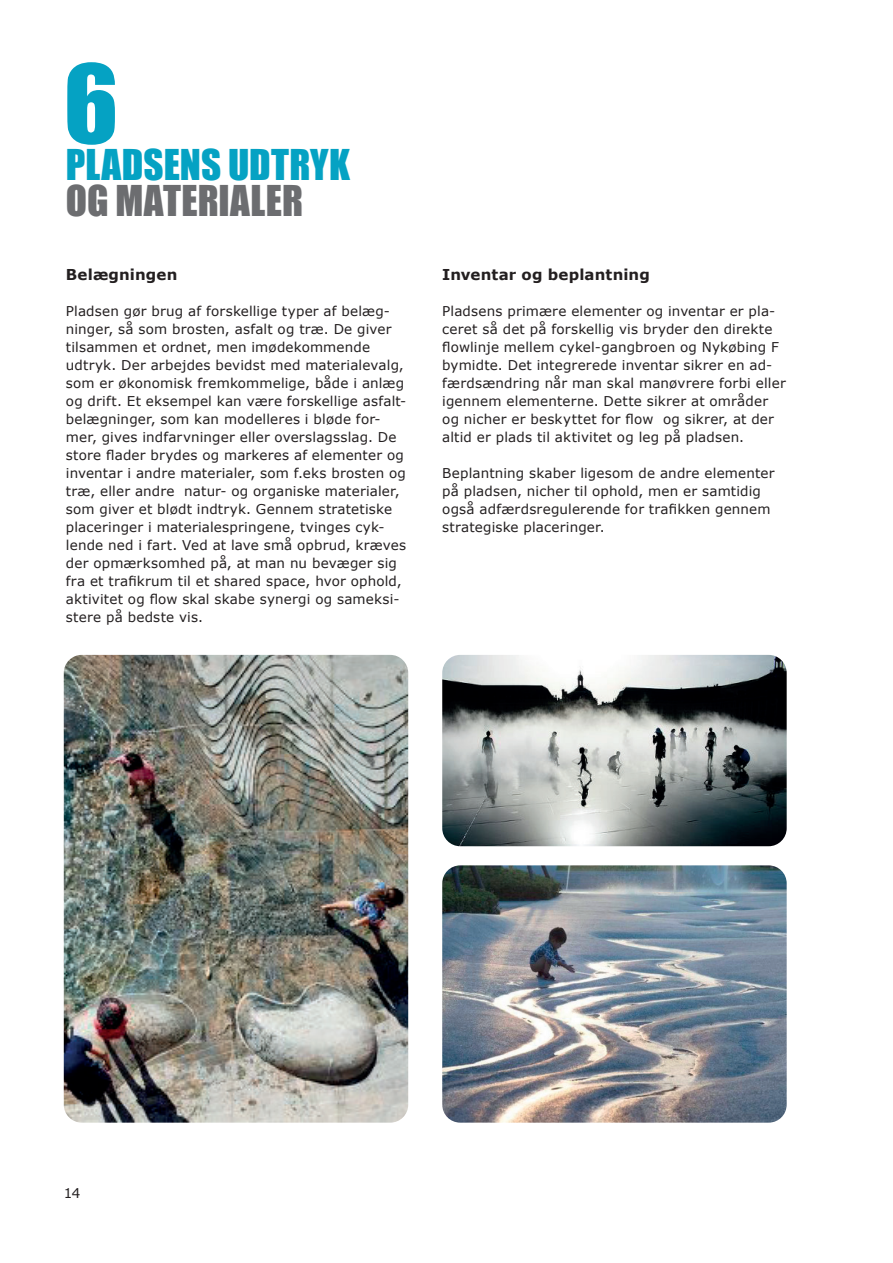
<style>
.page{position:relative;width:893px;height:1263px;background:#fff}
.page>*{position:absolute;margin:0;border:0;box-sizing:border-box;transform-origin:0 0}
.t1{font:100.5px "Impact";color:#05a2c3}
.t2{font:39px "Impact";color:#05a2c3}
.t3{font:39px "Impact";letter-spacing:.005em;color:#6c6d70}
.t4{font:700 15px "Verdana";letter-spacing:.01em;color:#231f20}
.t5{font:13.5px/18px "Verdana";letter-spacing:.015em;color:#231f20}
</style>
<div class="page">
<img style="left:64px;top:655px;width:344px;height:468px">
<img style="left:442px;top:655px;width:345px;height:191px">
<img style="left:442px;top:865px;width:345px;height:258px">
<h1 class="t1" style="left:64px;top:26px;width:56px">6</h1>
<h2 class="t2" style="left:66px;top:135px;width:286px">PLADSENS UDTRYK</h2>
<h2 class="t3" style="left:66px;top:171px;width:239px">OG MATERIALER</h2>
<p class="t4" style="left:66px;top:264px;width:113px">Belægningen</p>
<p class="t5" style="left:66px;top:302px;width:342px">Pladsen gør brug af forskellige typer af belæg&shy;ninger, så som brosten, asfalt og træ. De giver tilsammen et ordnet, men imødekommende udtryk. Der arbejdes bevidst med materialevalg, som er økonomisk fremkommelige, både i anlæg og drift. Et eksempel kan være forskellige asfalt&shy;belægninger, som kan modelleres i bløde for&shy;mer, gives indfarvninger eller overslagsslag. De store flader brydes og markeres af elementer og inventar i andre materialer, som f.eks brosten og træ, eller andre natur- og organiske materialer, som giver et blødt indtryk. Gennem stratetiske placeringer i materialespringene, tvinges cyk&shy;lende ned i fart. Ved at lave små opbrud, kræves der opmærksomhed på, at man nu bevæger sig fra et trafikrum til et shared space, hvor ophold, aktivitet og flow skal skabe synergi og sameksi&shy;stere på bedste vis.</p>
<p class="t4" style="left:442px;top:264px;width:209px">Inventar og beplantning</p>
<p class="t5" style="left:442px;top:302px;width:345px">Pladsens primære elementer og inventar er pla&shy;ceret så det på forskellig vis bryder den direkte flowlinje mellem cykel-gangbroen og Nykøbing F bymidte. Det integrerede inventar sikrer en ad&shy;færdsændring når man skal manøvrere forbi eller igennem elementerne. Dette sikrer at områder og nicher er beskyttet for flow og sikrer, at der altid er plads til aktivitet og leg på pladsen.</p>
<p class="t5" style="left:442px;top:464px;width:334px">Beplantning skaber ligesom de andre elementer på pladsen, nicher til ophold, men er samtidig også adfærdsregulerende for trafikken gennem strategiske placeringer.</p>
<p class="t5" style="left:64px;top:1184px;width:18px">14</p>
</div>
